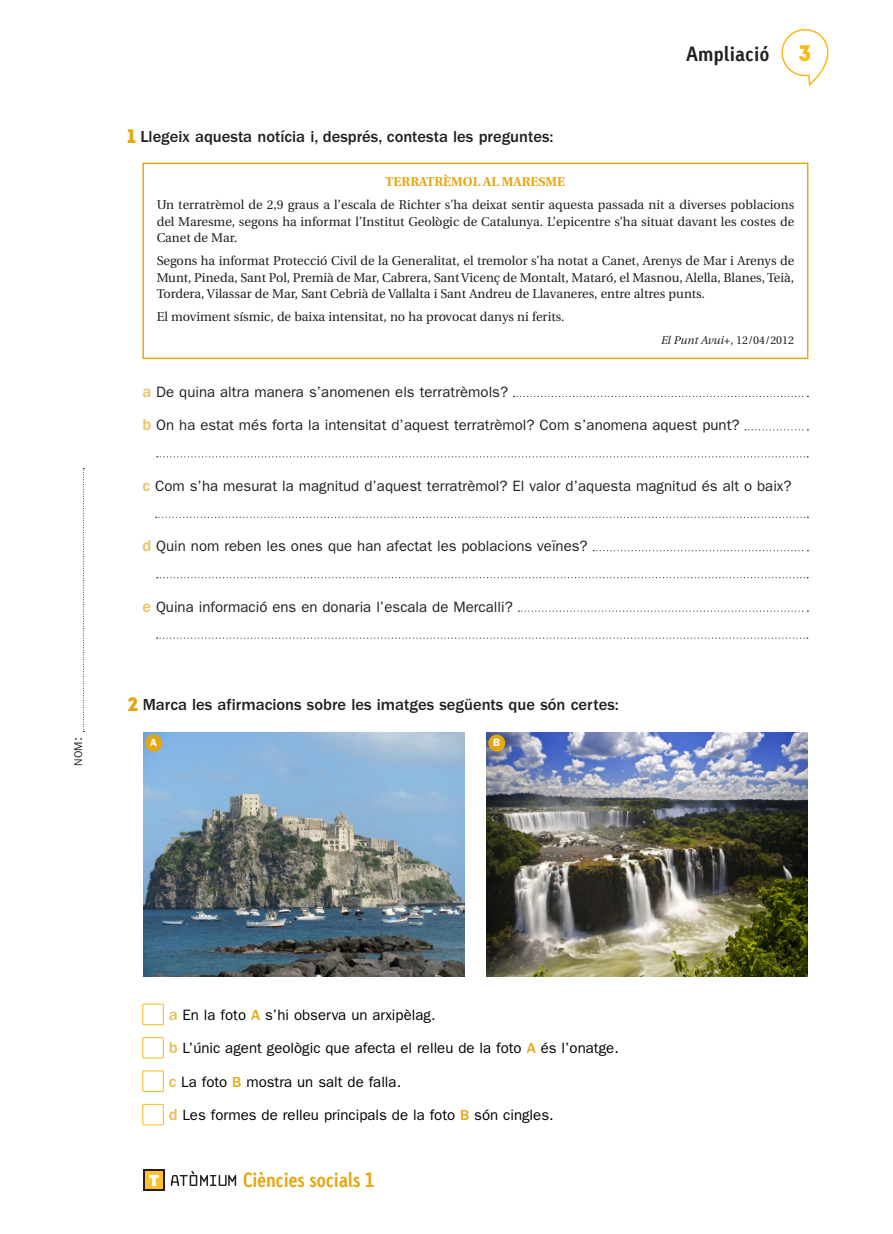
<style>
.page{position:relative;width:893px;height:1234px;background:#fff}
.page>*{position:absolute;margin:0;border:0;box-sizing:border-box;transform-origin:0 0}
.t1{font:22.35px "Intro";color:#fcb814}
.t2{font:19.5px "Linotype Tetria Bold Tab";letter-spacing:-.02em;color:#e5a710;scale:.95 1}
.t3{font:19.5px "Linotype Tetria Bold Tab";color:#231f20}
.ORDRE{font:500 16.5px "Franklin Gothic LT";color:#231f20}
.TEXT_pautes{font:15px "Franklin Gothic LT";color:#231f20}
.TEXT{font:15px "Franklin Gothic LT";color:#000}
.t4{font:12.75px/16.5px "Utopia";color:#231f20;text-align:center}
.t5{font:italic 11.25px "Utopia";color:#231f20}
.t6{font:11.25px "Franklin Gothic LT";color:#231f20}
.TEXT-2{font:600 10.5px "Franklin Gothic LT";color:#fff}
.s1{font-size:13.5px}
.s2{font-family:"Intro";font-weight:400;font-size:19.5px;color:#e5a710}
.s3{font-weight:700;color:#e5a710}
.s4{font-style:normal}
.s5{font-weight:500;font-size:16.5px;color:#efbe5e}
.s6{font-weight:500;font-size:16.5px;color:#edbb54}
.s7{font-weight:500;color:#e5a710}
</style>
<div class="page">
<svg style="left:83px;top:468px;width:1px;height:264px"></svg>
<svg style="left:143px;top:1169px;width:22px;height:21px"></svg>
<div style="left:145px;top:1171px;width:18px;height:17px;background:#febf31"></div>
<svg style="left:149px;top:1174px;width:10px;height:11px"></svg>
<svg style="left:171px;top:1170px;width:65px;height:15px"></svg>
<svg style="left:781px;top:29px;width:48px;height:56px"></svg>
<div style="left:142px;top:162px;width:666px;height:197px;border:2px solid #e5a710"></div>
<svg style="left:514px;top:396px;width:294px;height:1px"></svg>
<svg style="left:745px;top:429px;width:63px;height:1px"></svg>
<svg style="left:157px;top:456px;width:651px;height:1px"></svg>
<svg style="left:156px;top:516px;width:652px;height:1px"></svg>
<svg style="left:593px;top:550px;width:215px;height:1px"></svg>
<svg style="left:157px;top:577px;width:651px;height:1px"></svg>
<svg style="left:518px;top:610px;width:290px;height:1px"></svg>
<svg style="left:157px;top:637px;width:651px;height:1px"></svg>
<div style="left:142px;top:1003px;width:22px;height:21px;border:1px solid #fcb814"></div>
<div style="left:142px;top:1036px;width:22px;height:22px;border:1px solid #fcb814"></div>
<div style="left:142px;top:1070px;width:22px;height:21px;border:1px solid #fcb814"></div>
<div style="left:142px;top:1103px;width:22px;height:21px;border:1px solid #fcb814"></div>
<img style="left:143px;top:732px;width:322px;height:244px">
<img style="left:486px;top:732px;width:322px;height:244px">
<div style="left:145px;top:734px;width:17px;height:17px;background:#e5a710;border-radius:50%"></div>
<div style="left:488px;top:734px;width:17px;height:17px;background:#e5a710;border-radius:50%"></div>
<p class="t6" style="left:72px;top:765px;width:30px;rotate:-90deg">NOM<span class="s1">:</span></p>
<h2 class="t3" style="left:686px;top:42px;width:85px">Ampliació</h2>
<p class="t1" style="left:799px;top:39px;width:14px">3</p>
<p class="ORDRE" style="left:128px;top:127px;width:427px"><span class="s2">1</span> Llegeix aquesta notícia i, després, contesta les preguntes:</p>
<p class="t4" style="left:157px;top:171px;width:639px;line-height:22.8px"><span class="s3">TERRATRÈMOL AL MARESME<br></span>Un terratrèmol de 2,9 graus a l’escala de Richter s’ha deixat sentir aquesta passada nit a diverses poblacions</p>
<p class="t4" style="left:157px;top:213px;width:639px;text-align:left">del Maresme, segons ha informat l’Institut Geològic de Catalunya. L’epicentre s’ha situat davant les costes de<br>Canet de Mar.</p>
<p class="t4" style="left:157px;top:253px;width:639px;text-align:justify">Segons ha informat Protecció Civil de la Generalitat, el tremolor s’ha notat a Canet, Arenys de Mar i Arenys de Munt, Pineda, Sant Pol, Premià de Mar, Cabrera, Sant Vicenç de Montalt, Mataró, el Masnou, Alella, Blanes, Teià, Tordera, Vilassar de Mar, Sant Cebrià de Vallalta i Sant Andreu de Llavaneres, entre altres punts.</p>
<p class="t4" style="left:157px;top:309px;width:409px">El moviment sísmic, de baixa intensitat, no ha provocat danys ni ferits.</p>
<p class="t5" style="left:661px;top:334px;width:135px">El Punt Avui+<span class="s4">, 12/04/2012</span></p>
<p class="TEXT_pautes" style="left:142px;top:383px;width:367px"><span class="s5">a</span> De quina altra manera s’anomenen els terratrèmols?</p>
<p class="TEXT_pautes" style="left:142px;top:416px;width:599px"><span class="s5">b</span> On ha estat més forta la intensitat d’aquest terratrèmol? Com s’anomena aquest punt?</p>
<p class="TEXT_pautes" style="left:142px;top:477px;width:651px"><span class="s5">c</span> Com s’ha mesurat la magnitud d’aquest terratrèmol? El valor d’aquesta magnitud és alt o baix?</p>
<p class="TEXT_pautes" style="left:142px;top:537px;width:447px"><span class="s5">d</span> Quin nom reben les ones que han afectat les poblacions veïnes?</p>
<p class="TEXT_pautes" style="left:142px;top:598px;width:372px"><span class="s5">e</span> Quina informació ens en donaria l’escala de Mercalli?</p>
<p class="ORDRE" style="left:128px;top:695px;width:493px"><span class="s2">2</span> Marca les afirmacions sobre les imatges següents que són certes:</p>
<p class="TEXT-2" style="left:150px;top:736px;width:8px">A</p>
<p class="TEXT-2" style="left:493px;top:736px;width:8px">B</p>
<p class="TEXT" style="left:169px;top:1005px;width:269px"><span class="s6">a</span> En la foto <span class="s7">A</span> s’hi observa un arxipèlag.</p>
<p class="TEXT" style="left:169px;top:1039px;width:452px"><span class="s6">b</span> L’únic agent geològic que afecta el relleu de la foto <span class="s7">A</span> és l’onatge.</p>
<p class="TEXT" style="left:169px;top:1072px;width:234px"><span class="s6">c</span> La foto <span class="s7">B</span> mostra un salt de falla.</p>
<p class="TEXT" style="left:169px;top:1106px;width:386px"><span class="s6">d</span> Les formes de relleu principals de la foto <span class="s7">B</span> són cingles.</p>
<h2 class="t2" style="left:243px;top:1167px;width:140px">Ciències socials 1</h2>
</div>
